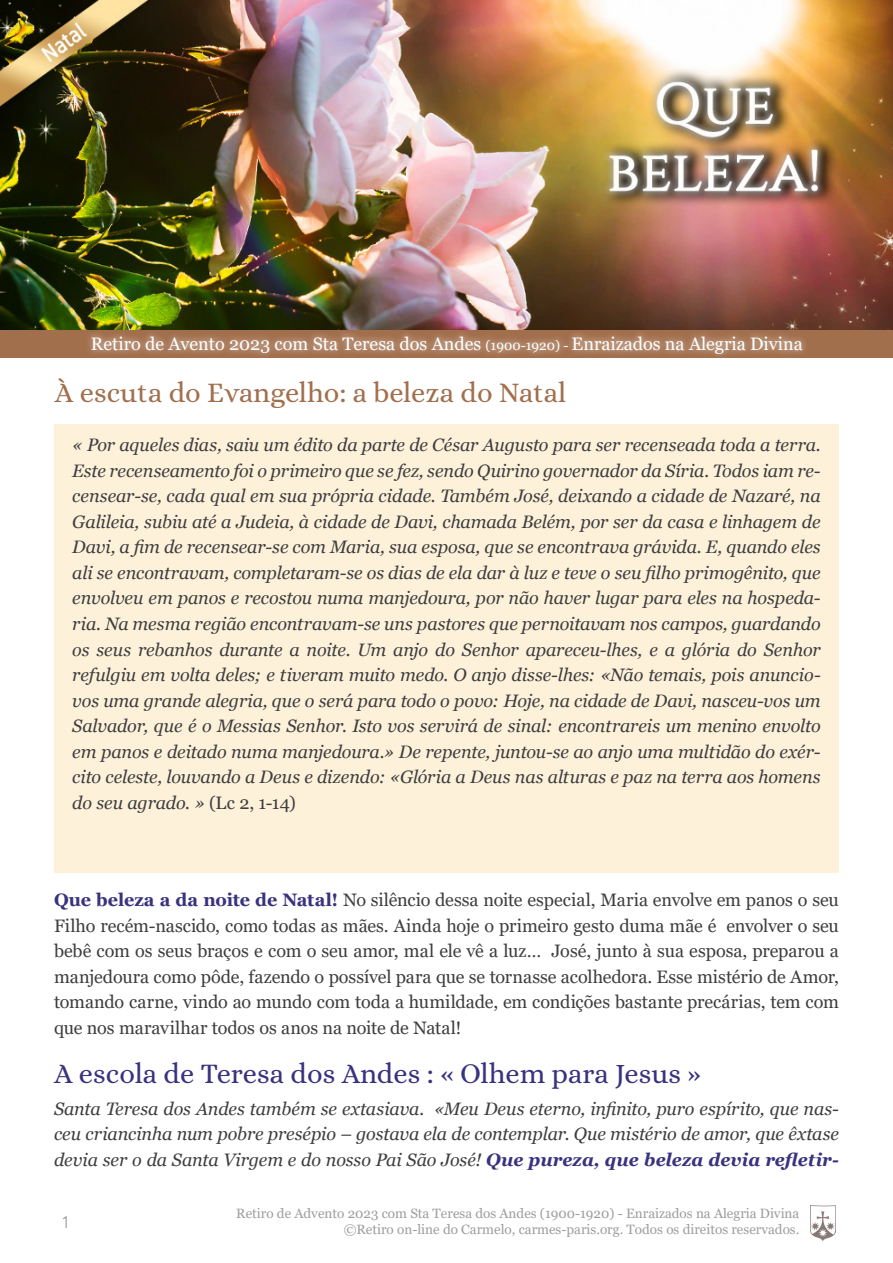
<style>
.page{position:relative;width:893px;height:1263px;background:#fff}
.page>*{position:absolute;margin:0;border:0;box-sizing:border-box;transform-origin:0 0}
.t1{font:28.5px "Alice";color:#39327e}
.t2{font:28.5px "Alice";color:#a26f4d}
.t3{font:italic 18px/25.5px "Georgia";letter-spacing:-.01em;color:#3e3e3f;text-align:justify}
.t4{font:18px/25.5px "Georgia";letter-spacing:-.005em;color:#3e3e3f;text-align:justify}
.t5{font:18px "Georgia";color:#fff}
.t6{font:300 16.5px "Avenir LT Std";color:#231f20}
.t7{font:13.5px/16.2px "Georgia";color:#5c5c5f;text-align:right}
.s1{font-size:13.5px}
.s2{font-style:normal}
.s3{font-weight:700;color:#39327e}
</style>
<div class="page">
<div style="left:54px;top:424px;width:785px;height:448px;background:#fef1da"></div>
<img style="left:0;top:0;width:893px;height:330px">
<div style="left:0;top:330px;width:893px;height:27px;background:#a26f4d"></div>
<div style="left:85px;top:328px;width:724px;height:33px;background:#fff;opacity:.45"></div>
<img style="left:810px;top:1205px;width:25px;height:35px">
<p class="t5" style="left:91px;top:332px;width:713px">Retiro de Avento 2023 com Sta Teresa dos Andes <span class="s1">(1900-1920) -</span> Enraizados na Alegria Divina</p>
<p class="t2" style="left:55px;top:377px;width:513px">À escuta do Evangelho: a beleza do Natal</p>
<p class="t3" style="left:72px;top:433px;width:750px">« Por aqueles dias, saiu um édito da parte de César Augusto para ser recenseada toda a terra.<br>Este recenseamento foi o primeiro que se fez, sendo Quirino governador da Síria. Todos iam re&shy;censear-se, cada qual em sua própria cidade. Também José, deixando a cidade de Nazaré, na Galileia, subiu até a Judeia, à cidade de Davi, chamada Belém, por ser da casa e linhagem de Davi, a fim de recensear-se com Maria, sua esposa, que se encontrava grávida. E, quando eles ali se encontravam, completaram-se os dias de ela dar à luz e teve o seu filho primogênito, que envolveu em panos e recostou numa manjedoura, por não haver lugar para eles na hospeda&shy;ria. Na mesma região encontravam-se uns pastores que pernoitavam nos campos, guardando os seus rebanhos durante a noite. Um anjo do Senhor apareceu-lhes, e a glória do Senhor refulgiu em volta deles; e tiveram muito medo. O anjo disse-lhes: «Não temais, pois anuncio&shy;vos uma grande alegria, que o será para todo o povo: Hoje, na cidade de Davi, nasceu-vos um Salvador, que é o Messias Senhor. Isto vos servirá de sinal: encontrareis um menino envolto em panos e deitado numa manjedoura.» De repente, juntou-se ao anjo uma multidão do exér&shy;cito celeste, louvando a Deus e dizendo: «Glória a Deus nas alturas e paz na terra aos homens do seu agrado. » <span class="s2">(Lc 2, 1-14)</span></p>
<p class="t4" style="left:54px;top:888px;width:786px"><span class="s3">Que beleza a da noite de Natal!</span> No silêncio dessa noite especial, Maria envolve em panos o seu Filho recém-nascido, como todas as mães. Ainda hoje o primeiro gesto duma mãe é envolver o seu bebê com os seus braços e com o seu amor, mal ele vê a luz… José, junto à sua esposa, preparou a manjedoura como pôde, fazendo o possível para que se tornasse acolhedora. Esse mistério de Amor, tomando carne, vindo ao mundo com toda a humildade, em condições bastante precárias, tem com que nos maravilhar todos os anos na noite de Natal!</p>
<p class="t1" style="left:54px;top:1058px;width:648px">A escola de Teresa dos Andes : « Olhem para Jesus »</p>
<p class="t3" style="left:54px;top:1096px;width:786px">Santa Teresa dos Andes também se extasiava. «Meu Deus eterno, infinito, puro espírito, que nas&shy;ceu criancinha num pobre presépio – gostava ela de contemplar. Que mistério de amor, que êxtase devia ser o da Santa Virgem e do nosso Pai São José! <span class="s3">Que pureza, que beleza devia refletir-</span></p>
<p class="t6" style="left:61px;top:1213px;width:10px">1</p>
<p class="t7" style="left:236px;top:1206px;width:565px">Retiro de Advento 2023 com Sta Teresa dos Andes (1900-1920) - Enraizados na Alegria Divina ©Retiro on-line do Carmelo, carmes-paris.org. Todos os direitos reservados.</p>
</div>
